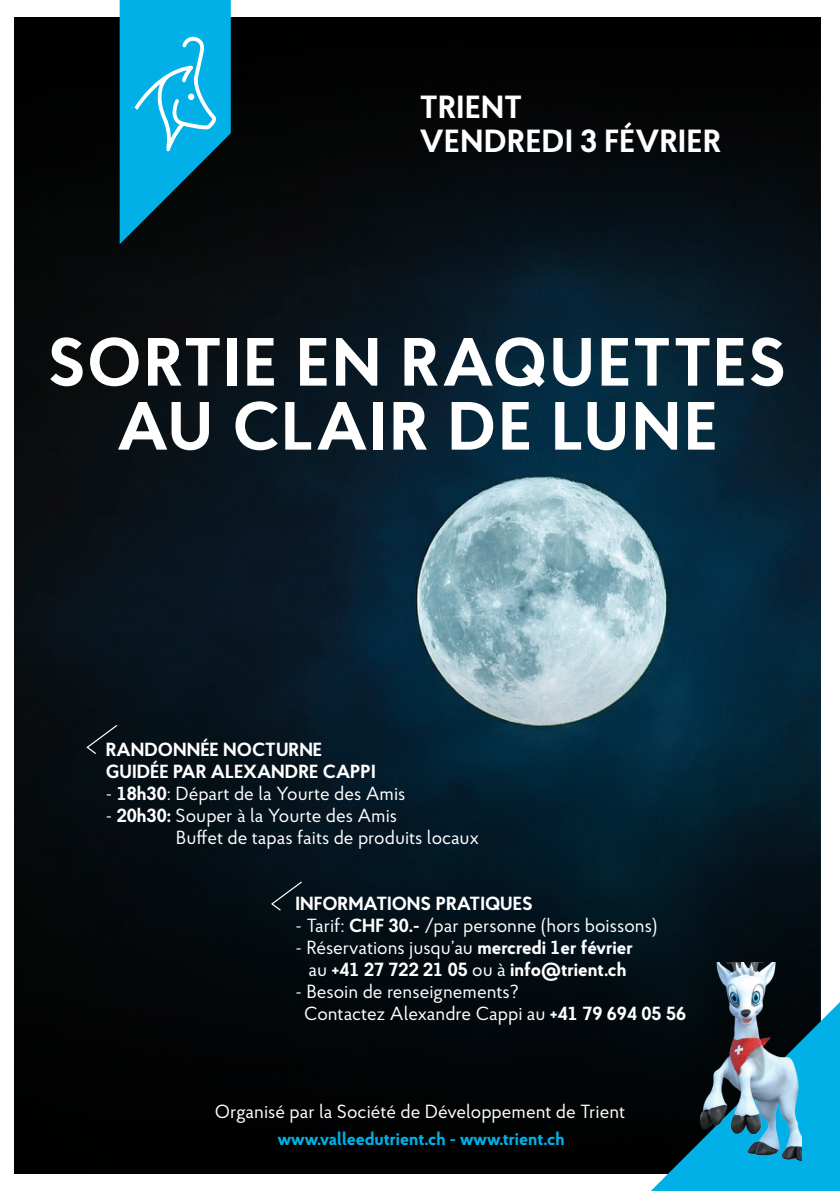
<style>
.page{position:relative;width:840px;height:1191px;background:#fff}
.page>*{position:absolute;margin:0;border:0;box-sizing:border-box;transform-origin:0 0}
.t1{font:700 68px/64px "Proba Pro";letter-spacing:.035em;color:#fff;text-align:center}
.t2{font:700 32px/34px "Proba Pro";letter-spacing:.015em;color:#fff}
.t3{font:19px/22px "Proba Pro";color:#fff}
.t4{font:700 19px/22px "Proba Pro";color:#fff}
.t5{font:700 18px "Proba Pro";color:#00b0e6}
.s1{font-weight:700}
.s2{font-weight:400}
</style>
<div class="page">
<img style="left:14px;top:278px;width:805px;height:356px">
<div style="left:14px;top:17px;width:805px;height:261px;background:linear-gradient(to bottom,#000,#081117)"></div>
<svg style="left:14px;top:634px;width:805px;height:540px;background:#0a1820"></svg>
<svg style="left:650px;top:1002px;width:189px;height:189px;background:#046482"></svg>
<svg style="left:85px;top:723px;width:33px;height:32px"></svg>
<svg style="left:270px;top:880px;width:33px;height:32px"></svg>
<svg style="left:120px;top:0;width:111px;height:244px;background:#0d8eb5"></svg>
<img style="left:699px;top:962px;width:101px;height:198px">
<h2 class="t2" style="left:420px;top:89px;width:302px">TRIENT<br>VENDREDI 3 FÉVRIER</h2>
<h1 class="t1" style="left:48px;top:329px;width:740px">SORTIE EN RAQUETTES<br>AU CLAIR DE LUNE</h1>
<p class="t4" style="left:106px;top:738px;width:271px">RANDONNÉE NOCTURNE<br>GUIDÉE PAR ALEXANDRE CAPPI</p>
<p class="t3" style="left:106px;top:782px;width:301px">- <span class="s1">18h30</span>: Départ de la Yourte des Amis</p>
<p class="t3" style="left:176px;top:804px;width:304px;text-indent:-70px">- <span class="s1">20h30:</span> Souper à la Yourte des Amis<br>Buffet de tapas faits de produits locaux</p>
<p class="t4" style="left:295px;top:892px;width:239px">INFORMATIONS PRATIQUES</p>
<p class="t3" style="left:295px;top:914px;width:363px">- Tarif: <span class="s1">CHF 30.-</span> /par personne (hors boissons)</p>
<p class="t4" style="left:295px;top:936px;width:338px;text-align:center"><span class="s2">- Réservations jusqu’au</span> mercredi 1er février <span class="s2">au</span> +41 27 722 21 05 <span class="s2">ou à</span> info@trient.ch</p>
<p class="t3" style="left:304px;top:980px;width:383px;text-indent:-9px">- Besoin de renseignements?<br>Contactez Alexandre Cappi au <span class="s1">+41 79 694 05 56</span></p>
<p class="t3" style="left:214px;top:1100px;width:412px">Organisé par la Société de Développement de Trient</p>
<p class="t5" style="left:278px;top:1127px;width:288px">www.valleedutrient.ch - www.trient.ch</p>
</div>
